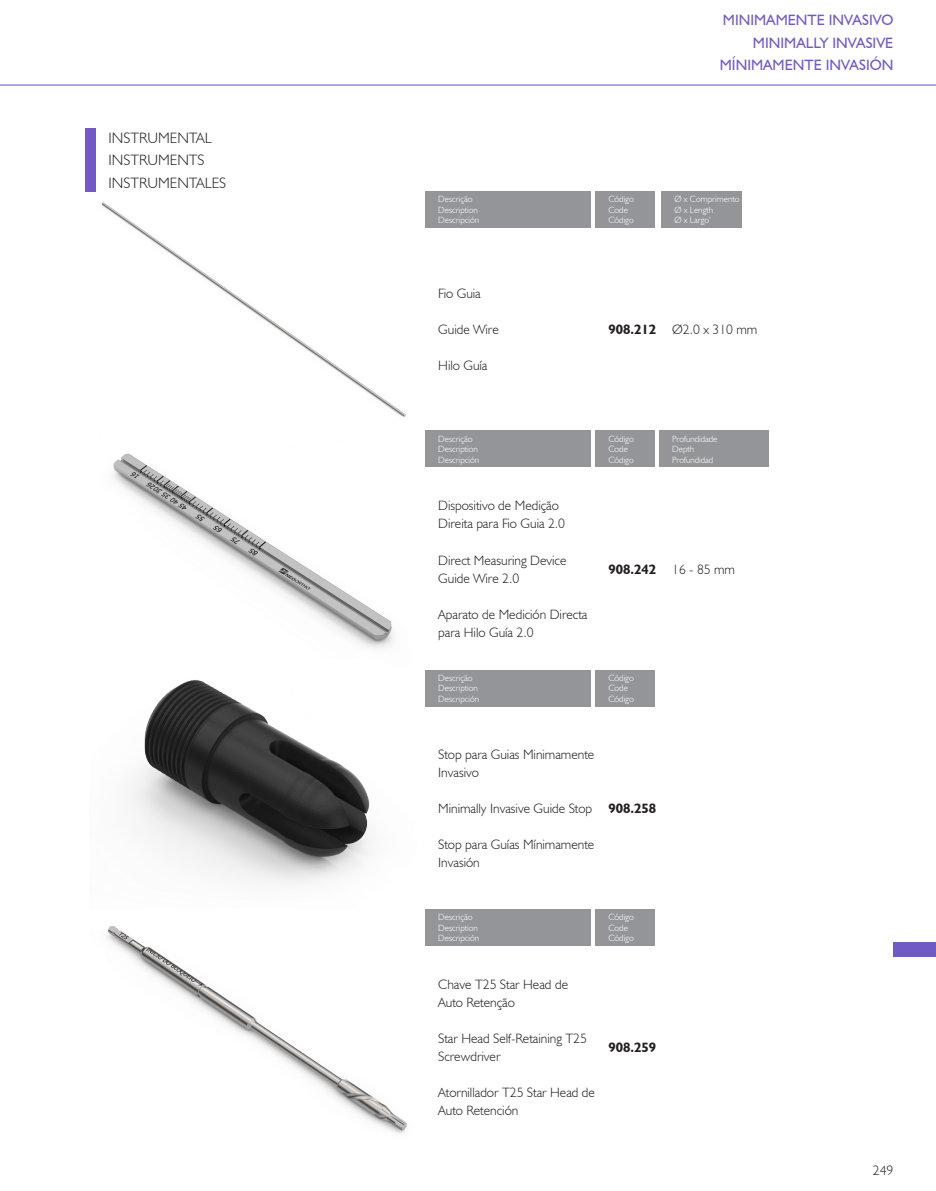
<style>
.page{position:relative;width:936px;height:1191px;background:#fff}
.page>*{position:absolute;margin:0;border:0;box-sizing:border-box;transform-origin:0 0}
.t1{font:15px/22.5px "Humanist 521 BT";color:#725ac5;text-align:right}
.t2{font:300 15px/22.5px "Humanist 521 BT";color:#231f20}
.desc-instrumental{font:300 13.5px/18px "Humanist 521 BT";color:#231f20}
.desc-instrumental-2{font:700 13.5px "Humanist 521 BT";color:#231f20}
.tabela-cabecalho{font:300 9px "Humanist 521 BT";color:#fff}
</style>
<div class="page">
<hr style="left:0;top:85px;width:935px;height:1px;background:#725ac5">
<div style="left:85px;top:128px;width:11px;height:63px;background:#725ac5"></div>
<div style="left:893px;top:942px;width:42px;height:15px;background:#725ac5"></div>
<div style="left:425px;top:431px;width:166px;height:36px;background:#939598"></div>
<div style="left:595px;top:431px;width:60px;height:36px;background:#939598"></div>
<img style="left:89px;top:191px;width:319px;height:943px">
<div style="left:425px;top:670px;width:166px;height:36px;background:#939598"></div>
<div style="left:595px;top:670px;width:60px;height:36px;background:#939598"></div>
<div style="left:425px;top:909px;width:166px;height:36px;background:#939598"></div>
<div style="left:595px;top:909px;width:60px;height:36px;background:#939598"></div>
<div style="left:425px;top:191px;width:166px;height:36px;background:#939598"></div>
<div style="left:595px;top:191px;width:60px;height:36px;background:#939598"></div>
<div style="left:661px;top:191px;width:81px;height:36px;background:#939598"></div>
<div style="left:659px;top:431px;width:109px;height:36px;background:#939598"></div>
<p class="t2" style="left:108px;top:126px;width:119px">INSTRUMENTAL<br>INSTRUMENTS<br>INSTRUMENTALES</p>
<p class="t1" style="left:719px;top:9px;width:175px">MINIMAMENTE INVASIVO<br>MINIMALLY INVASIVE<br>MÍNIMAMENTE INVASIÓN</p>
<p class="tabela-cabecalho" style="left:438px;top:194px;width:36px">Descrição</p>
<p class="tabela-cabecalho" style="left:438px;top:204px;width:41px">Description</p>
<p class="tabela-cabecalho" style="left:438px;top:215px;width:42px">Descripción</p>
<p class="desc-instrumental" style="left:438px;top:284px;width:44px">Fio Guia</p>
<p class="desc-instrumental" style="left:438px;top:320px;width:62px">Guide Wire</p>
<p class="desc-instrumental" style="left:438px;top:356px;width:51px">Hilo Guía</p>
<p class="tabela-cabecalho" style="left:608px;top:194px;width:27px">Código</p>
<p class="tabela-cabecalho" style="left:608px;top:204px;width:21px">Code</p>
<p class="tabela-cabecalho" style="left:608px;top:215px;width:27px">Código</p>
<p class="tabela-cabecalho" style="left:674px;top:194px;width:67px">Ø x Comprimento</p>
<p class="tabela-cabecalho" style="left:674px;top:204px;width:40px">Ø x Length</p>
<p class="tabela-cabecalho" style="left:674px;top:215px;width:38px">Ø x Largo’</p>
<p class="desc-instrumental-2" style="left:608px;top:321px;width:49px">908.212</p>
<p class="desc-instrumental" style="left:672px;top:320px;width:87px">Ø2.0 x 310 mm</p>
<p class="tabela-cabecalho" style="left:438px;top:433px;width:36px">Descrição</p>
<p class="tabela-cabecalho" style="left:438px;top:443px;width:41px">Description</p>
<p class="tabela-cabecalho" style="left:438px;top:454px;width:42px">Descripción</p>
<p class="desc-instrumental" style="left:438px;top:496px;width:128px">Dispositivo de Medição<br>Direita para Fio Guia 2.0</p>
<p class="desc-instrumental" style="left:438px;top:550px;width:130px">Direct Measuring Device<br>Guide Wire 2.0</p>
<p class="desc-instrumental" style="left:438px;top:604px;width:151px">Aparato de Medición Directa para Hilo Guía 2.0</p>
<p class="tabela-cabecalho" style="left:438px;top:672px;width:36px">Descrição</p>
<p class="tabela-cabecalho" style="left:438px;top:683px;width:41px">Description</p>
<p class="tabela-cabecalho" style="left:438px;top:693px;width:42px">Descripción</p>
<p class="tabela-cabecalho" style="left:608px;top:433px;width:27px">Código</p>
<p class="tabela-cabecalho" style="left:608px;top:443px;width:21px">Code</p>
<p class="tabela-cabecalho" style="left:608px;top:454px;width:27px">Código</p>
<p class="tabela-cabecalho" style="left:672px;top:433px;width:47px">Profundidade</p>
<p class="tabela-cabecalho" style="left:672px;top:443px;width:24px">Depth</p>
<p class="tabela-cabecalho" style="left:672px;top:454px;width:43px">Profundidad</p>
<p class="desc-instrumental-2" style="left:608px;top:560px;width:49px">908.242</p>
<p class="desc-instrumental" style="left:672px;top:559px;width:64px">16 - 85 mm</p>
<p class="tabela-cabecalho" style="left:608px;top:672px;width:27px">Código</p>
<p class="tabela-cabecalho" style="left:608px;top:683px;width:21px">Code</p>
<p class="tabela-cabecalho" style="left:608px;top:693px;width:27px">Código</p>
<p class="desc-instrumental" style="left:438px;top:745px;width:158px">Stop para Guias Minimamente<br>Invasivo</p>
<p class="desc-instrumental" style="left:438px;top:799px;width:155px">Minimally Invasive Guide Stop</p>
<p class="desc-instrumental" style="left:438px;top:835px;width:158px">Stop para Guías Mínimamente<br>Invasión</p>
<p class="desc-instrumental-2" style="left:608px;top:799px;width:49px">908.258</p>
<p class="tabela-cabecalho" style="left:438px;top:911px;width:36px">Descrição</p>
<p class="tabela-cabecalho" style="left:438px;top:922px;width:41px">Description</p>
<p class="tabela-cabecalho" style="left:438px;top:932px;width:42px">Descripción</p>
<p class="tabela-cabecalho" style="left:608px;top:911px;width:27px">Código</p>
<p class="tabela-cabecalho" style="left:608px;top:922px;width:21px">Code</p>
<p class="tabela-cabecalho" style="left:608px;top:932px;width:27px">Código</p>
<p class="desc-instrumental" style="left:438px;top:975px;width:131px">Chave T25 Star Head de<br>Auto Retenção</p>
<p class="desc-instrumental" style="left:438px;top:1029px;width:150px">Star Head Self-Retaining T25<br>Screwdriver</p>
<p class="desc-instrumental" style="left:438px;top:1083px;width:158px">Atornillador T25 Star Head de<br>Auto Retención</p>
<p class="desc-instrumental-2" style="left:608px;top:1039px;width:49px">908.259</p>
<p class="desc-instrumental" style="left:872px;top:1161px;width:22px">249</p>
</div>
